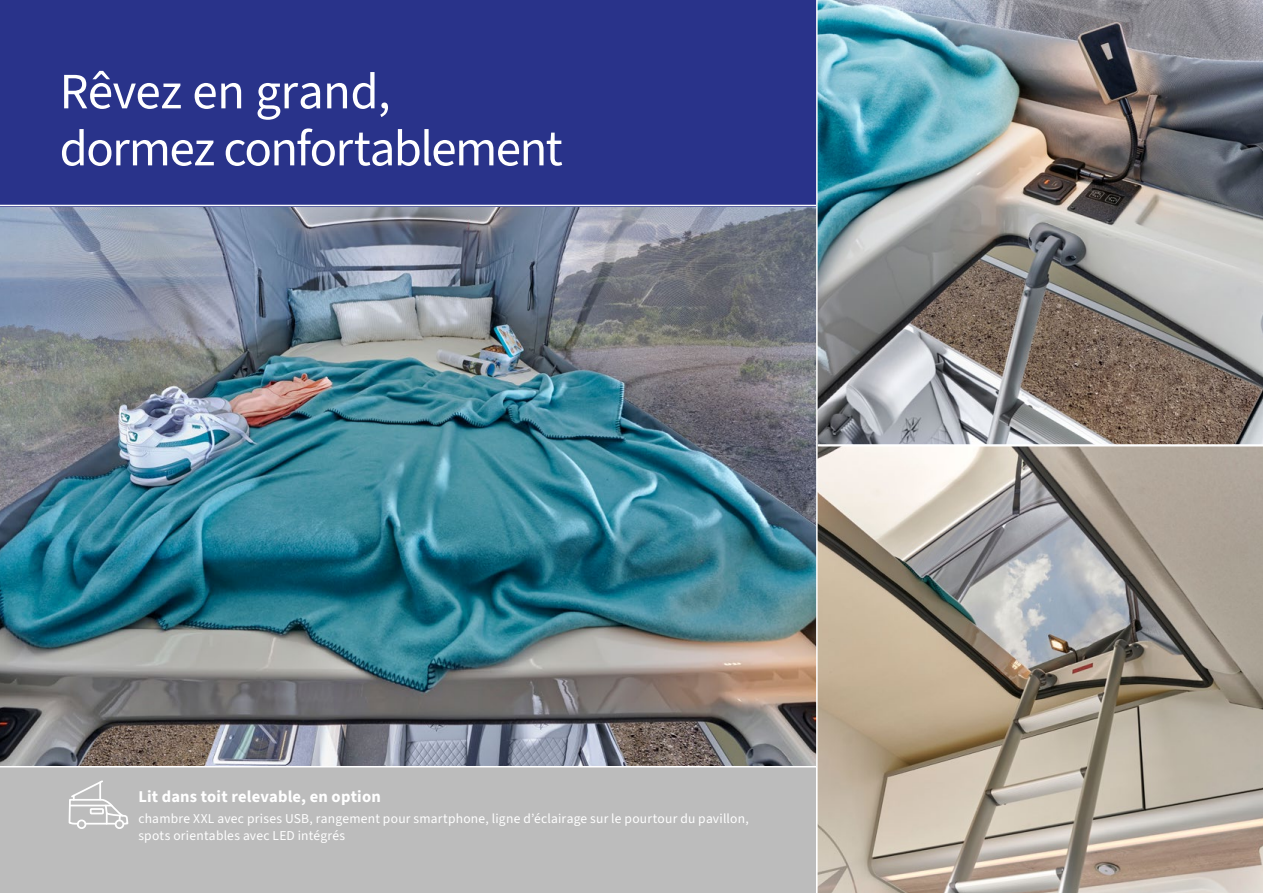
<style>
.page{position:relative;width:1263px;height:893px;background:#fff}
.page>*{position:absolute;margin:0;border:0;box-sizing:border-box;transform-origin:0 0}
.t1{font:51px/57px "Source Sans 3";letter-spacing:-.03em;color:#fff}
.t2{font:700 16.5px "Source Sans 3";letter-spacing:.015em;color:#fff}
.t3{font:13.5px/16.5px "Source Sans 3";letter-spacing:.015em;color:#fff}
</style>
<div class="page">
<img style="left:818px;top:0;width:445px;height:444px">
<img style="left:0;top:206px;width:816px;height:560px">
<div style="left:0;top:0;width:817px;height:206px;background:#29338a"></div>
<hr style="left:0;top:205px;width:816px;height:1px;background:#fff">
<div style="left:0;top:766px;width:816px;height:127px;background:#bcbcbc"></div>
<hr style="left:0;top:766px;width:816px;height:1px;background:#fff">
<svg style="left:818px;top:446px;width:445px;height:447px;background:#b0a699"></svg>
<hr style="left:816px;top:0;width:2px;height:893px;background:#fff">
<svg style="left:68px;top:780px;width:61px;height:49px"></svg>
<h1 class="t1" style="left:60px;top:63px;width:505px">Rêvez en grand,<br>dormez confortablement</h1>
<p class="t2" style="left:138px;top:786px;width:244px">Lit dans toit relevable, en option</p>
<p class="t3" style="left:138px;top:810px;width:612px">chambre XXL avec prises USB, rangement pour smartphone, ligne d’éclairage sur le pourtour du pavillon, spots orientables avec LED intégrés</p>
</div>
